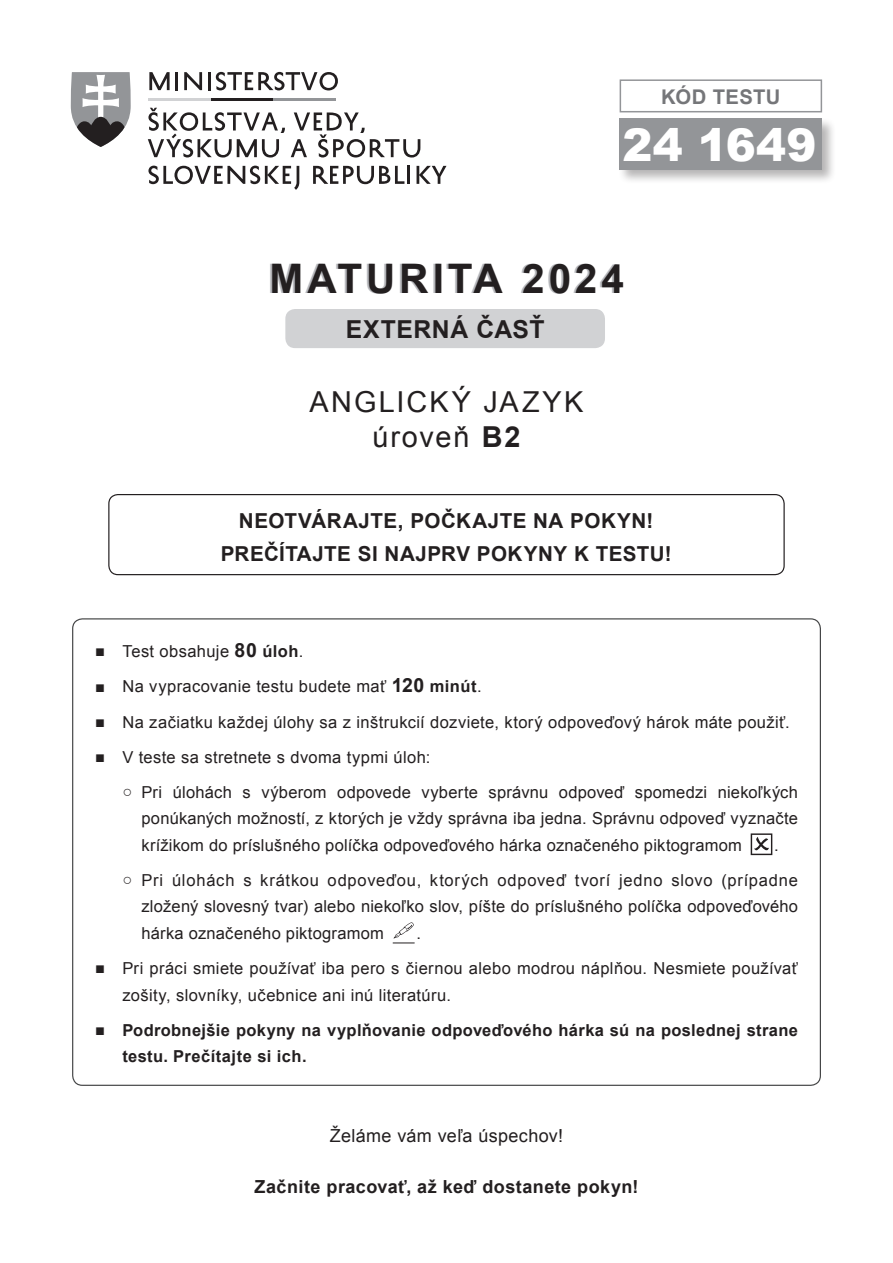
<style>
.page{position:relative;width:893px;height:1263px;background:#fff}
.page>*{position:absolute;margin:0;border:0;box-sizing:border-box;transform-origin:0 0}
.t1{font:900 45px "Arial";letter-spacing:.005em;color:#fff}
.t2{font:700 40.65px "Arial";letter-spacing:.09em;color:#231f20}
.t3{font:28.8px/34.7px "Arial";letter-spacing:.07em;color:#231f20;text-align:center}
.t4{font:700 24.75px "Arial";letter-spacing:.025em;color:#231f20}
.t5{font:700 20.7px/33px "Arial";letter-spacing:.02em;color:#231f20;text-align:center}
.t6{font:700 20.25px "Arial";color:#757679}
.t7{font:700 18px "Arial";letter-spacing:.025em;color:#231f20}
.t8{font:18px "Arial";letter-spacing:.015em;color:#231f20}
.t9{font:16.5px/26.4px "Arial";letter-spacing:.02em;color:#231f20;text-align:justify}
.t10{font:700 16.5px/26.4px "Arial";letter-spacing:.02em;color:#231f20}
.s1{font-weight:700}
.s2{font-weight:700;font-size:19.5px}
.s3{font-weight:400}
</style>
<div class="page">
<div style="left:285px;top:309px;width:320px;height:39px;background:#d1d2d4;border-radius:10px"></div>
<hr style="left:149px;top:98px;width:62px;height:3px;background:#d1d2d4">
<hr style="left:211px;top:98px;width:63px;height:3px;background:#231f20">
<hr style="left:274px;top:98px;width:62px;height:3px;background:#939598">
<svg style="left:71px;top:72px;width:60px;height:75px"></svg>
<svg style="left:149px;top:72px;width:21px;height:18px"></svg>
<svg style="left:176px;top:72px;width:2px;height:18px"></svg>
<svg style="left:184px;top:72px;width:18px;height:18px"></svg>
<hr style="left:208px;top:72px;width:3px;height:18px;background:#231f20">
<svg style="left:216px;top:72px;width:122px;height:18px"></svg>
<svg style="left:148px;top:108px;width:137px;height:50px"></svg>
<svg style="left:291px;top:112px;width:129px;height:46px"></svg>
<svg style="left:148px;top:166px;width:151px;height:24px"></svg>
<svg style="left:313px;top:166px;width:97px;height:18px"></svg>
<svg style="left:417px;top:166px;width:29px;height:18px"></svg>
<div style="left:108px;top:494px;width:677px;height:81px;border:1px solid #231f20;border-radius:9px"></div>
<div style="left:618px;top:117px;width:219px;height:67px;background:#231f20;opacity:.33"></div>
<div style="left:620px;top:118px;width:202px;height:51px;background:#939598"></div>
<div style="left:620px;top:79px;width:202px;height:33px;border:2px solid #939598"></div>
<svg style="left:751px;top:833px;width:21px;height:22px"></svg>
<svg style="left:393px;top:922px;width:21px;height:21px"></svg>
<p class="t6" style="left:661px;top:83px;width:66px">Kód testu</p>
<h1 class="t1" style="left:623px;top:112px;width:195px">24 1649</h1>
<h2 class="t2" style="left:269px;top:251px;width:356px">MATURITA 2024</h2>
<h3 class="t4" style="left:346px;top:312px;width:200px">EXTERNÁ ČASŤ</h3>
<h3 class="t3" style="left:310px;top:385px;width:275px">ANGLICKÝ JAZYK úroveň <span class="s1">B2</span></h3>
<p class="t5" style="left:221px;top:505px;width:453px">NEOTVÁRAJTE, POČKAJTE NA POKYN!<br>PREČÍTAJTE SI NAJPRV POKYNY K TESTU!</p>
<p class="t9" style="left:95px;top:638px;width:210px">■ Test obsahuje <span class="s2">80</span> <span class="s1">úloh</span>.</p>
<p class="t9" style="left:95px;top:673px;width:388px">■ Na vypracovanie testu budete mať <span class="s2">120</span> <span class="s1">minút</span>.</p>
<p class="t9" style="left:95px;top:709px;width:696px">■ Na začiatku každej úlohy sa z inštrukcií dozviete, ktorý odpoveďový hárok máte použiť.</p>
<p class="t9" style="left:95px;top:744px;width:337px">■ V teste sa stretnete s dvoma typmi úloh:</p>
<p class="t9" style="left:141px;top:779px;width:658px;text-indent:-19px">○ Pri úlohách s výberom odpovede vyberte správnu odpoveď spomedzi niekoľkých ponúkaných možností, z ktorých je vždy správna iba jedna. Správnu odpoveď vyznačte krížikom do príslušného políčka odpoveďového hárka označeného piktogramom</p>
<p class="t9" style="left:774px;top:832px;width:6px">.</p>
<p class="t9" style="left:141px;top:867px;width:658px;text-indent:-19px">○ Pri úlohách s krátkou odpoveďou, ktorých odpoveď tvorí jedno slovo (prípadne zložený slovesný tvar) alebo niekoľko slov, píšte do príslušného políčka odpoveďového hárka označeného piktogramom</p>
<p class="t9" style="left:417px;top:920px;width:6px">.</p>
<p class="t9" style="left:122px;top:955px;width:677px;text-indent:-27px">■ Pri práci smiete používať iba pero s čiernou alebo modrou náplňou. Nesmiete používať zošity, slovníky, učebnice ani inú literatúru.</p>
<p class="t10" style="left:122px;top:1017px;width:677px;text-indent:-27px"><span class="s3">■</span> Podrobnejšie pokyny na vyplňovanie odpoveďového hárka sú na poslednej strane testu. Prečítajte si ich.</p>
<p class="t8" style="left:330px;top:1124px;width:235px">Želáme vám veľa úspechov!</p>
<p class="t7" style="left:254px;top:1175px;width:386px">Začnite pracovať, až keď dostanete pokyn!</p>
</div>
